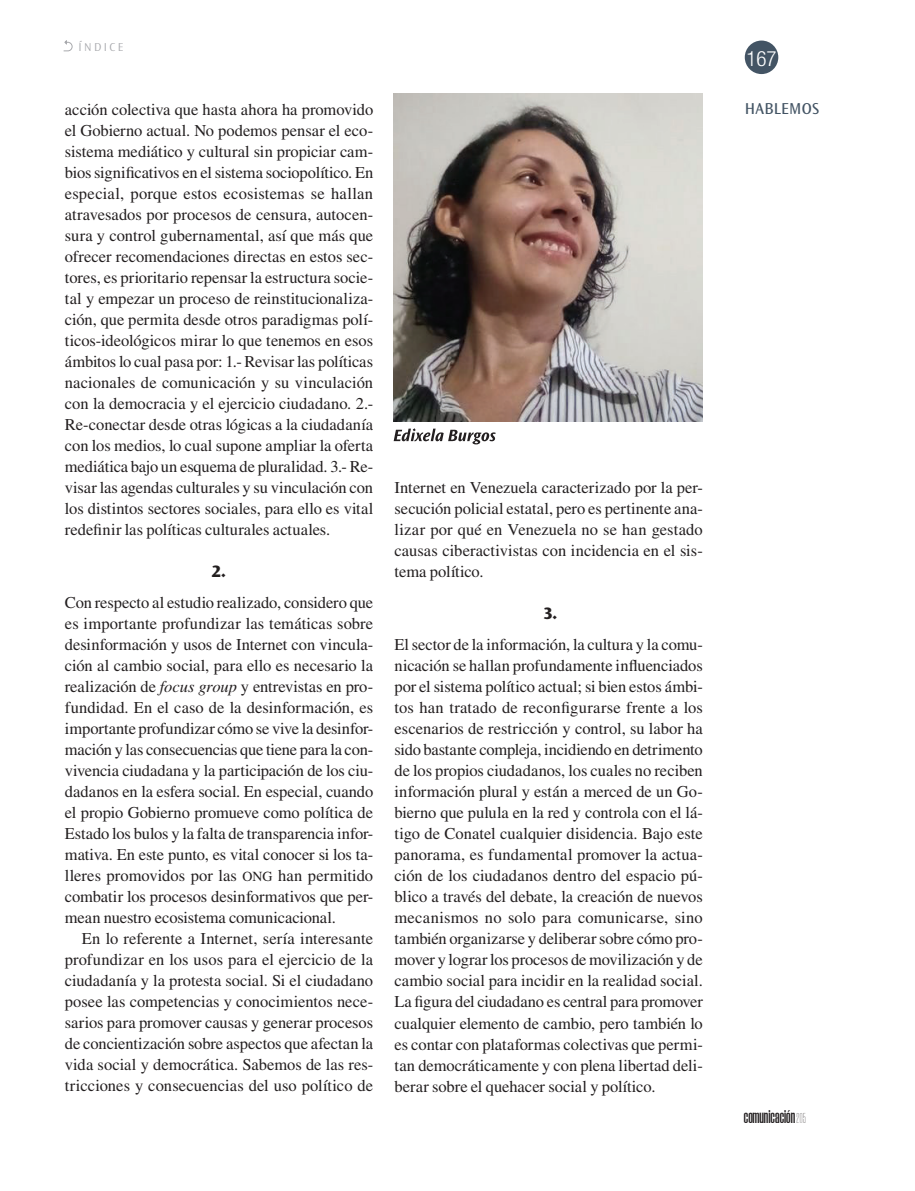
<style>
.page{position:relative;width:915px;height:1191px;background:#fff}
.page>*{position:absolute;margin:0;border:0;box-sizing:border-box;transform-origin:0 0}
.t1{font:300 condensed 21px "Helvetica Neue LT Std";color:#fff}
.t2{font:600 20.55px "Morganite";letter-spacing:.005em;color:#231f20;scale:1.04 1}
.t3{font:800 17.25px "Ocean Sans Std";color:#231f20}
.t4{font:16.5px/21px "Times LT Std";letter-spacing:-.005em;color:#231f20;text-align:justify}
.t5{font:16.5px "Ocean Sans Std";letter-spacing:.015em;color:#435464}
.t6{font:300 12px "Ocean Sans Std";letter-spacing:.2em;color:#a8a9ad}
.s1{font-style:italic}
.s2{font-size:13.8px}
.s3{font-weight:100;font-size:14.25px}
</style>
<div class="page">
<div style="left:744px;top:41px;width:34px;height:33px;background:#435464;border-radius:50%"></div>
<svg style="left:64px;top:40px;width:8px;height:11px"></svg>
<img style="left:393px;top:94px;width:309px;height:328px">
<svg style="left:393px;top:428px;width:102px;height:16px"></svg>
<p class="t6" style="left:78px;top:40px;width:46px">ÍNDICE</p>
<p class="t4" style="left:65px;top:98px;width:310px">acción colectiva que hasta ahora ha promovido el Gobierno actual. No podemos pensar el eco&shy;sistema mediático y cultural sin propiciar cam&shy;bios significativos en el sistema sociopolítico. En especial, porque estos ecosistemas se hallan atravesados por procesos de censura, autocen&shy;sura y control gubernamental, así que más que ofrecer recomendaciones directas en estos sec&shy;tores, es prioritario repensar la estructura socie&shy;tal y empezar un proceso de reinstitucionaliza&shy;ción, que permita desde otros paradigmas polí&shy;ticos-ideológicos mirar lo que tenemos en esos ámbitos lo cual pasa por: 1.- Revisar las políticas nacionales de comunicación y su vinculación con la democracia y el ejercicio ciudadano. 2.- Re-conectar desde otras lógicas a la ciudadanía con los medios, lo cual supone ampliar la oferta mediática bajo un esquema de pluralidad. 3.- Re&shy;visar las agendas culturales y su vinculación con los distintos sectores sociales, para ello es vital redefinir las políticas culturales actuales.</p>
<p class="t3" style="left:212px;top:561px;width:16px">2.</p>
<p class="t4" style="left:65px;top:592px;width:310px">Con respecto al estudio realizado, considero que es importante profundizar las temáticas sobre desinformación y usos de Internet con vincula&shy;ción al cambio social, para ello es necesario la realización de <span class="s1">focus group</span> y entrevistas en pro&shy;fundidad. En el caso de la desinformación, es importante profundizar cómo se vive la desinfor&shy;mación y las consecuencias que tiene para la con&shy;vivencia ciudadana y la participación de los ciu&shy;dadanos en la esfera social. En especial, cuando el propio Gobierno promueve como política de Estado los bulos y la falta de transparencia infor&shy;mativa. En este punto, es vital conocer si los ta&shy;lleres promovidos por las <span class="s2">ONG</span> han permitido combatir los procesos desinformativos que per&shy;mean nuestro ecosistema comunicacional.</p>
<p class="t4" style="left:65px;top:928px;width:310px;text-indent:17px">En lo referente a Internet, sería interesante profundizar en los usos para el ejercicio de la ciudadanía y la protesta social. Si el ciudadano posee las competencias y conocimientos nece&shy;sarios para promover causas y generar procesos de concientización sobre aspectos que afectan la vida social y democrática. Sabemos de las res&shy;tricciones y consecuencias del uso político de</p>
<p class="t4" style="left:394px;top:476px;width:310px">Internet en Venezuela caracterizado por la per&shy;secución policial estatal, pero es pertinente ana&shy;lizar por qué en Venezuela no se han gestado causas ciberactivistas con incidencia en el sis&shy;tema político.</p>
<p class="t3" style="left:543px;top:603px;width:16px">3.</p>
<p class="t4" style="left:394px;top:634px;width:310px">El sector de la información, la cultura y la comu&shy;nicación se hallan profundamente influenciados por el sistema político actual; si bien estos ámbi&shy;tos han tratado de reconfigurarse frente a los escenarios de restricción y control, su labor ha sido bastante compleja, incidiendo en detrimento de los propios ciudadanos, los cuales no reciben información plural y están a merced de un Go&shy;bierno que pulula en la red y controla con el lá&shy;tigo de Conatel cualquier disidencia. Bajo este panorama, es fundamental promover la actua&shy;ción de los ciudadanos dentro del espacio pú&shy;blico a través del debate, la creación de nuevos mecanismos no solo para comunicarse, sino también organizarse y deliberar sobre cómo pro&shy;mover y lograr los procesos de movilización y de cambio social para incidir en la realidad social.<br>La figura del ciudadano es central para promover cualquier elemento de cambio, pero también lo es contar con plataformas colectivas que permi&shy;tan democráticamente y con plena libertad deli&shy;berar sobre el quehacer social y político.</p>
<p class="t1" style="left:746px;top:46px;width:32px">167</p>
<p class="t5" style="left:744px;top:100px;width:76px">HABLEMOS</p>
<p class="t2" style="left:743px;top:1105px;width:61px">comunicación<span class="s3">205</span></p>
</div>
